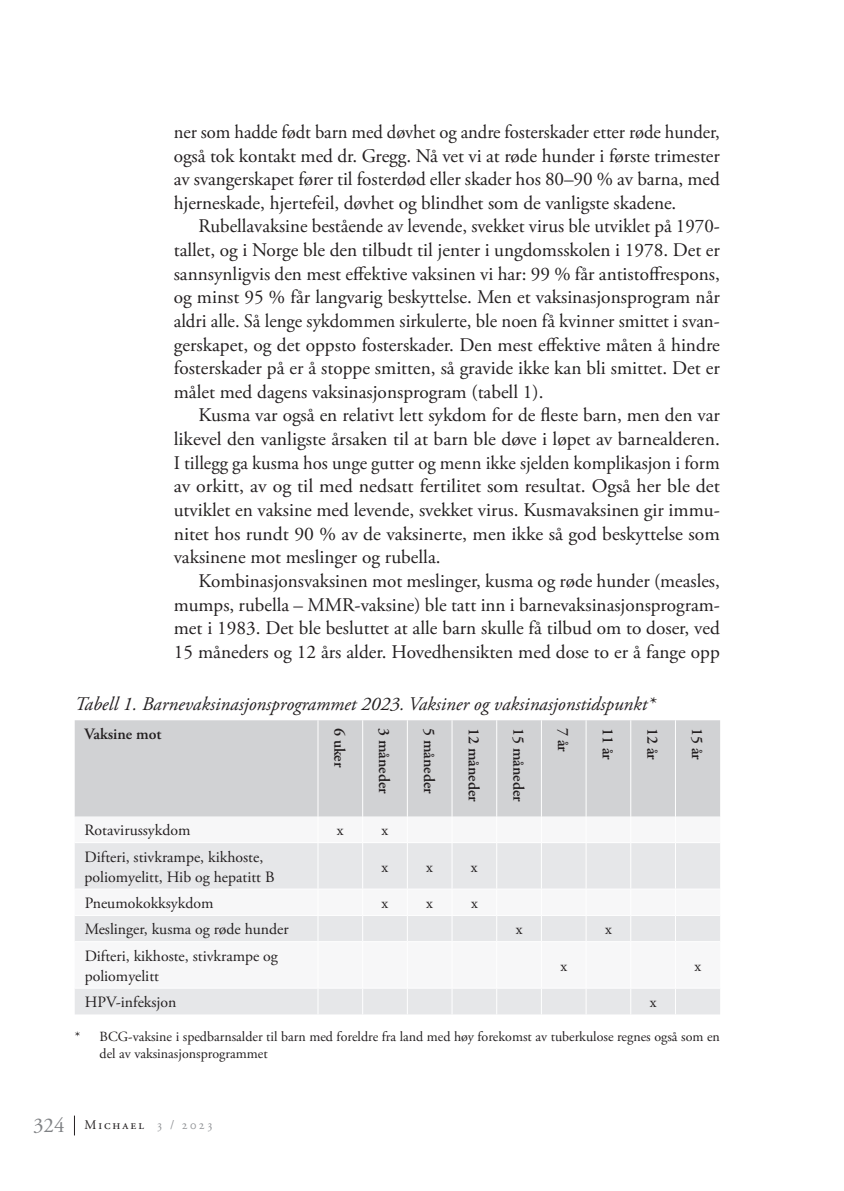
<style>
.page{position:relative;width:844px;height:1191px;background:#fff}
.page>*{position:absolute;margin:0;border:0;box-sizing:border-box;transform-origin:0 0}
.t1{font:19.25px/23.6px "Adobe Garamond Pro";color:#231f20;text-align:justify}
.t2{font:italic 19.25px "Adobe Garamond Pro";color:#231f20}
.t3{font:15.75px/20.1px "Adobe Garamond Pro";color:#231f20}
.t4{font:600 15.75px "Adobe Garamond Pro";color:#231f20}
.t5{font:14px/16.6px "Adobe Garamond Pro";color:#231f20}
.t6{font:13.12px "Adobe Garamond Pro";letter-spacing:.15em;color:#231f20}
.s1{font-size:21px;color:#808285}
.s2{color:#939598}
</style>
<div class="page">
<svg style="left:74px;top:1115px;width:1px;height:20px"></svg>
<div style="left:75px;top:720px;width:645px;height:96px;background:#d1d2d4"></div>
<svg style="left:75px;top:816px;width:645px;height:1px"></svg>
<svg style="left:75px;top:843px;width:645px;height:171px;fill:#e6e7e9"></svg>
<hr style="left:317px;top:843px;width:1px;height:45px;background:#fff">
<hr style="left:362px;top:843px;width:1px;height:45px;background:#fff">
<hr style="left:407px;top:843px;width:1px;height:45px;background:#fff">
<hr style="left:451px;top:843px;width:1px;height:45px;background:#fff">
<hr style="left:496px;top:843px;width:1px;height:45px;background:#fff">
<hr style="left:541px;top:843px;width:1px;height:45px;background:#fff">
<hr style="left:585px;top:843px;width:1px;height:45px;background:#fff">
<hr style="left:630px;top:843px;width:1px;height:45px;background:#fff">
<hr style="left:675px;top:843px;width:1px;height:45px;background:#fff">
<hr style="left:75px;top:888px;width:243px;height:1px;background:#fff">
<hr style="left:318px;top:888px;width:44px;height:1px;background:#fff">
<hr style="left:362px;top:888px;width:45px;height:1px;background:#fff">
<hr style="left:407px;top:888px;width:45px;height:1px;background:#fff">
<hr style="left:452px;top:888px;width:44px;height:1px;background:#fff">
<hr style="left:496px;top:888px;width:45px;height:1px;background:#fff">
<hr style="left:541px;top:888px;width:45px;height:1px;background:#fff">
<hr style="left:586px;top:888px;width:44px;height:1px;background:#fff">
<hr style="left:630px;top:888px;width:45px;height:1px;background:#fff">
<hr style="left:675px;top:888px;width:45px;height:1px;background:#fff">
<hr style="left:75px;top:915px;width:243px;height:1px;background:#fff">
<hr style="left:318px;top:915px;width:44px;height:1px;background:#fff">
<svg style="left:317px;top:889px;width:1px;height:52px"></svg>
<hr style="left:362px;top:915px;width:45px;height:1px;background:#fff">
<svg style="left:362px;top:889px;width:1px;height:52px"></svg>
<hr style="left:407px;top:915px;width:45px;height:1px;background:#fff">
<svg style="left:407px;top:889px;width:1px;height:52px"></svg>
<hr style="left:452px;top:915px;width:44px;height:1px;background:#fff">
<svg style="left:451px;top:889px;width:1px;height:52px"></svg>
<hr style="left:496px;top:915px;width:45px;height:1px;background:#fff">
<svg style="left:496px;top:889px;width:1px;height:52px"></svg>
<hr style="left:541px;top:915px;width:45px;height:1px;background:#fff">
<svg style="left:541px;top:889px;width:1px;height:52px"></svg>
<hr style="left:586px;top:915px;width:44px;height:1px;background:#fff">
<svg style="left:585px;top:889px;width:1px;height:52px"></svg>
<hr style="left:630px;top:915px;width:45px;height:1px;background:#fff">
<svg style="left:630px;top:889px;width:1px;height:52px"></svg>
<hr style="left:675px;top:915px;width:45px;height:1px;background:#fff">
<svg style="left:675px;top:889px;width:1px;height:52px"></svg>
<hr style="left:75px;top:941px;width:243px;height:1px;background:#fff">
<hr style="left:318px;top:941px;width:44px;height:1px;background:#fff">
<hr style="left:317px;top:942px;width:1px;height:45px;background:#fff">
<hr style="left:362px;top:941px;width:45px;height:1px;background:#fff">
<hr style="left:362px;top:942px;width:1px;height:45px;background:#fff">
<hr style="left:407px;top:941px;width:45px;height:1px;background:#fff">
<hr style="left:407px;top:942px;width:1px;height:45px;background:#fff">
<hr style="left:452px;top:941px;width:44px;height:1px;background:#fff">
<hr style="left:451px;top:942px;width:1px;height:45px;background:#fff">
<hr style="left:496px;top:941px;width:45px;height:1px;background:#fff">
<hr style="left:496px;top:942px;width:1px;height:45px;background:#fff">
<hr style="left:541px;top:941px;width:45px;height:1px;background:#fff">
<hr style="left:541px;top:942px;width:1px;height:45px;background:#fff">
<hr style="left:586px;top:941px;width:44px;height:1px;background:#fff">
<hr style="left:585px;top:942px;width:1px;height:45px;background:#fff">
<hr style="left:630px;top:941px;width:45px;height:1px;background:#fff">
<hr style="left:630px;top:942px;width:1px;height:45px;background:#fff">
<hr style="left:675px;top:941px;width:45px;height:1px;background:#fff">
<hr style="left:675px;top:942px;width:1px;height:45px;background:#fff">
<hr style="left:75px;top:987px;width:243px;height:1px;background:#fff">
<hr style="left:318px;top:987px;width:44px;height:1px;background:#fff">
<svg style="left:317px;top:988px;width:1px;height:26px"></svg>
<hr style="left:362px;top:987px;width:45px;height:1px;background:#fff">
<svg style="left:362px;top:988px;width:1px;height:26px"></svg>
<hr style="left:407px;top:987px;width:45px;height:1px;background:#fff">
<svg style="left:407px;top:988px;width:1px;height:26px"></svg>
<hr style="left:452px;top:987px;width:44px;height:1px;background:#fff">
<svg style="left:451px;top:988px;width:1px;height:26px"></svg>
<hr style="left:496px;top:987px;width:45px;height:1px;background:#fff">
<svg style="left:496px;top:988px;width:1px;height:26px"></svg>
<hr style="left:541px;top:987px;width:45px;height:1px;background:#fff">
<svg style="left:541px;top:988px;width:1px;height:26px"></svg>
<hr style="left:586px;top:987px;width:44px;height:1px;background:#fff">
<svg style="left:585px;top:988px;width:1px;height:26px"></svg>
<hr style="left:630px;top:987px;width:45px;height:1px;background:#fff">
<svg style="left:630px;top:988px;width:1px;height:26px"></svg>
<hr style="left:675px;top:987px;width:45px;height:1px;background:#fff">
<svg style="left:675px;top:988px;width:1px;height:26px"></svg>
<hr style="left:317px;top:720px;width:1px;height:96px;background:#fff">
<hr style="left:362px;top:720px;width:1px;height:96px;background:#fff">
<hr style="left:407px;top:720px;width:1px;height:96px;background:#fff">
<hr style="left:451px;top:720px;width:1px;height:96px;background:#fff">
<hr style="left:496px;top:720px;width:1px;height:96px;background:#fff">
<hr style="left:541px;top:720px;width:1px;height:96px;background:#fff">
<hr style="left:585px;top:720px;width:1px;height:96px;background:#fff">
<hr style="left:630px;top:720px;width:1px;height:96px;background:#fff">
<hr style="left:675px;top:720px;width:1px;height:96px;background:#fff">
<p class="t1" style="left:174px;top:121px;width:547px">ner som hadde født barn med døvhet og andre fosterskader etter røde hunder, også tok kontakt med dr. Gregg. Nå vet vi at røde hunder i første trimester av svangerskapet fører til fosterdød eller skader hos 80–90 % av barna, med hjerneskade, hjertefeil, døvhet og blindhet som de vanligste skadene.</p>
<p class="t1" style="left:174px;top:215px;width:547px;text-indent:25px">Rubellavaksine bestående av levende, svekket virus ble utviklet på 1970- tallet, og i Norge ble den tilbudt til jenter i ungdomsskolen i 1978. Det er sannsynligvis den mest effektive vaksinen vi har: 99 % får antistoffrespons, og minst 95 % får langvarig beskyttelse. Men et vaksinasjonsprogram når aldri alle. Så lenge sykdommen sirkulerte, ble noen få kvinner smittet i svan&shy;gerskapet, og det oppsto fosterskader. Den mest effektive måten å hindre fosterskader på er å stoppe smitten, så gravide ikke kan bli smittet. Det er målet med dagens vaksinasjonsprogram (tabell 1).</p>
<p class="t1" style="left:174px;top:404px;width:547px;text-indent:25px">Kusma var også en relativt lett sykdom for de fleste barn, men den var likevel den vanligste årsaken til at barn ble døve i løpet av barnealderen.<br>I tillegg ga kusma hos unge gutter og menn ikke sjelden komplikasjon i form av orkitt, av og til med nedsatt fertilitet som resultat. Også her ble det utviklet en vaksine med levende, svekket virus. Kusmavaksinen gir immu&shy;nitet hos rundt 90 % av de vaksinerte, men ikke så god beskyttelse som vaksinene mot meslinger og rubella.</p>
<p class="t1" style="left:174px;top:569px;width:547px;text-indent:25px">Kombinasjonsvaksinen mot meslinger, kusma og røde hunder (measles, mumps, rubella – MMR-vaksine) ble tatt inn i barnevaksinasjonsprogram&shy;met i 1983. Det ble besluttet at alle barn skulle få tilbud om to doser, ved 15 måneders og 12 års alder. Hovedhensikten med dose to er å fange opp</p>
<p class="t2" style="left:75px;top:692px;width:581px">Tabell 1. Barnevaksinasjonsprogrammet 2023. Vaksiner og vaksinasjonstidspunkt*</p>
<p class="t4" style="left:85px;top:725px;width:78px">Vaksine mot</p>
<p class="t4" style="left:348px;top:727px;width:41px;rotate:90deg">6 uker</p>
<p class="t4" style="left:393px;top:727px;width:68px;rotate:90deg">3 måneder</p>
<p class="t4" style="left:438px;top:727px;width:68px;rotate:90deg">5 måneder</p>
<p class="t4" style="left:482px;top:727px;width:76px;rotate:90deg">12 måneder</p>
<p class="t4" style="left:527px;top:727px;width:76px;rotate:90deg">15 måneder</p>
<p class="t4" style="left:572px;top:727px;width:26px;rotate:90deg">7 år</p>
<p class="t4" style="left:616px;top:727px;width:34px;rotate:90deg">11 år</p>
<p class="t4" style="left:661px;top:727px;width:34px;rotate:90deg">12 år</p>
<p class="t4" style="left:706px;top:727px;width:34px;rotate:90deg">15 år</p>
<p class="t3" style="left:85px;top:820px;width:107px">Rotavirussykdom</p>
<p class="t3" style="left:337px;top:820px;width:8px">x</p>
<p class="t3" style="left:381px;top:820px;width:8px">x</p>
<p class="t3" style="left:85px;top:847px;width:191px">Difteri, stivkrampe, kikhoste, poliomyelitt, Hib og hepatitt B</p>
<p class="t3" style="left:381px;top:857px;width:8px">x</p>
<p class="t3" style="left:426px;top:857px;width:8px">x</p>
<p class="t3" style="left:471px;top:857px;width:8px">x</p>
<p class="t3" style="left:85px;top:893px;width:130px">Pneumokokksykdom</p>
<p class="t3" style="left:381px;top:893px;width:8px">x</p>
<p class="t3" style="left:426px;top:893px;width:8px">x</p>
<p class="t3" style="left:471px;top:893px;width:8px">x</p>
<p class="t3" style="left:85px;top:919px;width:205px">Meslinger, kusma og røde hunder</p>
<p class="t3" style="left:515px;top:919px;width:8px">x</p>
<p class="t3" style="left:605px;top:919px;width:8px">x</p>
<p class="t3" style="left:85px;top:946px;width:195px">Difteri, kikhoste, stivkrampe og poliomyelitt</p>
<p class="t3" style="left:560px;top:956px;width:8px">x</p>
<p class="t3" style="left:694px;top:956px;width:8px">x</p>
<p class="t3" style="left:85px;top:992px;width:93px">HPV-infeksjon</p>
<p class="t3" style="left:649px;top:992px;width:8px">x</p>
<p class="t5" style="left:99px;top:1028px;width:621px;text-indent:-25px">* BCG-vaksine i spedbarnsalder til barn med foreldre fra land med høy forekomst av tuberkulose regnes også som en del av vaksinasjonsprogrammet</p>
<p class="t6" style="left:33px;top:1117px;width:182px"><span class="s1">324</span> Michael <span class="s2">3 / 2023</span></p>
</div>
